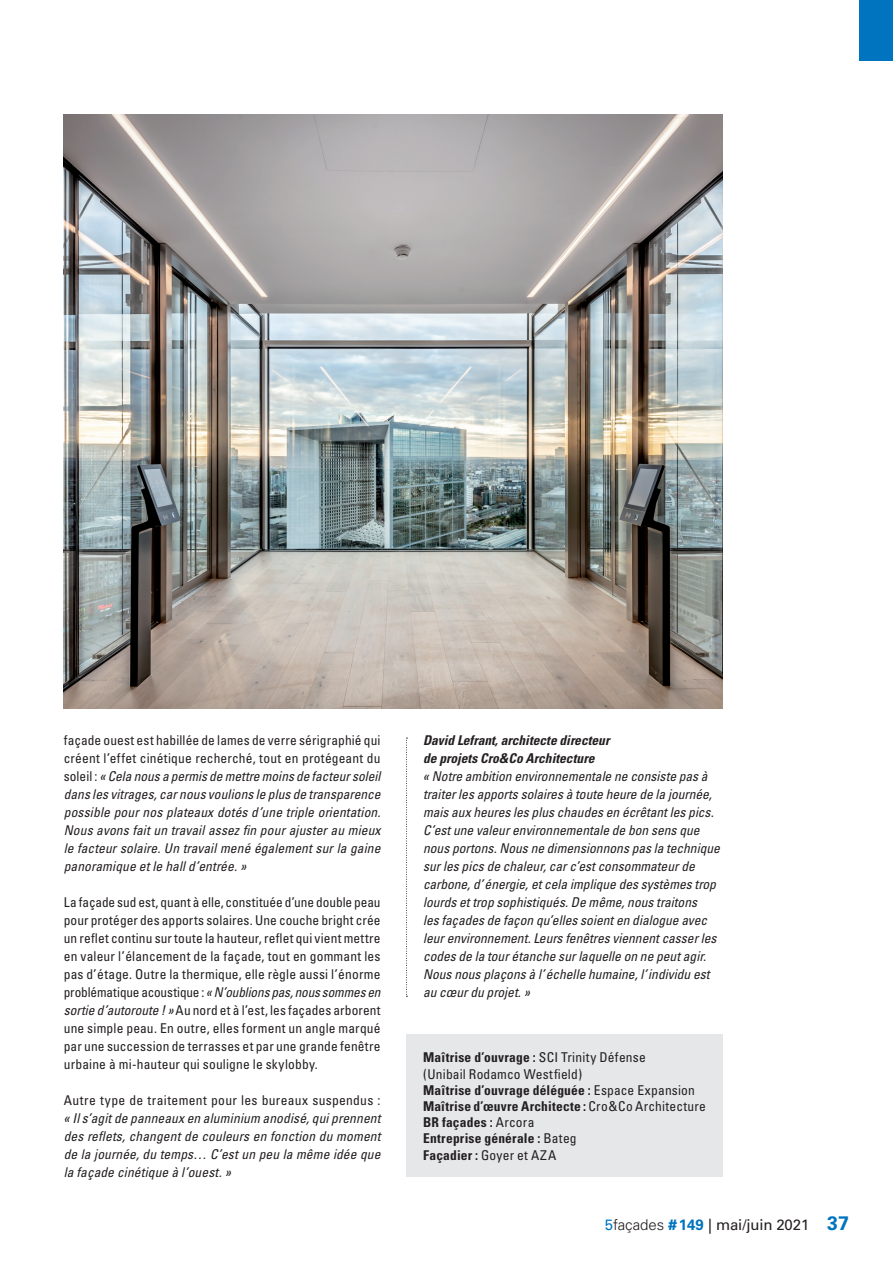
<style>
.page{position:relative;width:893px;height:1263px;background:#fff}
.page>*{position:absolute;margin:0;border:0;box-sizing:border-box;transform-origin:0 0}
.t1{font:15px "Univers";letter-spacing:-.01em;color:#231f20}
._5F_encadré_txt{font:italic condensed 13.5px/18px "Univers";color:#231f20;text-align:justify}
._5F_encadré_txt-2{font:condensed 13.5px/18px "Univers";letter-spacing:.015em;color:#231f20;text-align:justify}
._5F_encadré_txt-3{font:700 condensed 13.5px "Univers";letter-spacing:.015em;color:#231f20}
._5F_encadré_txt-4{font:italic 700 condensed 13.5px/18px "Univers";color:#231f20}
.s1{font-style:normal}
.s2{font-style:italic}
.s3{font-weight:400}
.s4{font-weight:700}
.s5{color:#0074be}
.s6{font-weight:300}
.s7{font-weight:700;color:#0074be}
.s8{font-weight:700;font-size:19.5px;color:#0074be}
</style>
<div class="page">
<div style="left:859px;top:0;width:34px;height:61px;background:#0074be"></div>
<div style="left:406px;top:1035px;width:317px;height:142px;background:#e6e7e9"></div>
<img style="left:64px;top:115px;width:659px;height:594px">
<svg style="left:406px;top:738px;width:1px;height:259px"></svg>
<p class="_5F_encadré_txt" style="left:64px;top:731px;width:318px"><span class="s1">façade ouest est habillée de lames de verre sérigraphié qui créent l’effet cinétique recherché, tout en protégeant du soleil :</span> « Cela nous a permis de mettre moins de facteur soleil dans les vitrages, car nous voulions le plus de transparence possible pour nos plateaux dotés d’une triple orientation.<br>Nous avons fait un travail assez fin pour ajuster au mieux le facteur solaire. Un travail mené également sur la gaine panoramique et le hall d’entrée. »</p>
<p class="_5F_encadré_txt-2" style="left:64px;top:893px;width:318px">La façade sud est, quant à elle, constituée d’une double peau pour protéger des apports solaires. Une couche bright crée un reflet continu sur toute la hauteur, reflet qui vient mettre en valeur l’élancement de la façade, tout en gommant les pas d’étage. Outre la thermique, elle règle aussi l’énorme problématique acoustique : <span class="s2">«N’oublions pas, nous sommes en sortie d’autoroute ! »</span> Au nord et à l’est, les façades arborent une simple peau. En outre, elles forment un angle marqué par une succession de terrasses et par une grande fenêtre urbaine à mi-hauteur qui souligne le skylobby.</p>
<p class="_5F_encadré_txt" style="left:64px;top:1091px;width:318px"><span class="s1">Autre type de traitement pour les bureaux suspendus : </span>« Il s’agit de panneaux en aluminium anodisé, qui prennent des reflets, changent de couleurs en fonction du moment de la journée, du temps… C’est un peu la même idée que la façade cinétique à l’ouest. »</p>
<p class="_5F_encadré_txt-4" style="left:423px;top:731px;width:188px">David Lefrant, architecte directeur de projets Cro&amp;Co Architecture</p>
<p class="_5F_encadré_txt" style="left:423px;top:767px;width:298px;text-align:left">« Notre ambition environnementale ne consiste pas à traiter les apports solaires à toute heure de la journée, mais aux heures les plus chaudes en écrêtant les pics.<br>C’est une valeur environnementale de bon sens que nous portons. Nous ne dimensionnons pas la technique sur les pics de chaleur, car c’est consommateur de carbone, d’énergie, et cela implique des systèmes trop lourds et trop sophistiqués. De même, nous traitons<br>les façades de façon qu’elles soient en dialogue avec leur environnement. Leurs fenêtres viennent casser les codes de la tour étanche sur laquelle on ne peut agir.<br>Nous nous plaçons à l’échelle humaine, l’individu est au cœur du projet. »</p>
<p class="_5F_encadré_txt-3" style="left:423px;top:1049px;width:224px">Maîtrise d’ouvrage : <span class="s3">SCI Trinity Défense</span></p>
<p class="_5F_encadré_txt-2" style="left:423px;top:1065px;width:161px">(Unibail Rodamco Westfield)</p>
<p class="_5F_encadré_txt-3" style="left:423px;top:1082px;width:273px">Maîtrise d’ouvrage déléguée : <span class="s3">Espace Expansion</span></p>
<p class="_5F_encadré_txt-3" style="left:423px;top:1098px;width:284px">Maîtrise d’œuvre Architecte : <span class="s3">Cro&amp;Co Architecture</span></p>
<p class="_5F_encadré_txt-3" style="left:423px;top:1114px;width:113px">BR façades : <span class="s3">Arcora</span></p>
<p class="_5F_encadré_txt-3" style="left:423px;top:1130px;width:155px">Entreprise générale : <span class="s3">Bateg</span></p>
<p class="_5F_encadré_txt-2" style="left:423px;top:1146px;width:135px"><span class="s4">Façadier :</span> Goyer et AZA</p>
<p class="t1" style="left:605px;top:1216px;width:246px"><span class="s5">5</span><span class="s6">façades</span> <span class="s7">#149</span> | mai/juin 2021 <span class="s8">37</span></p>
</div>
